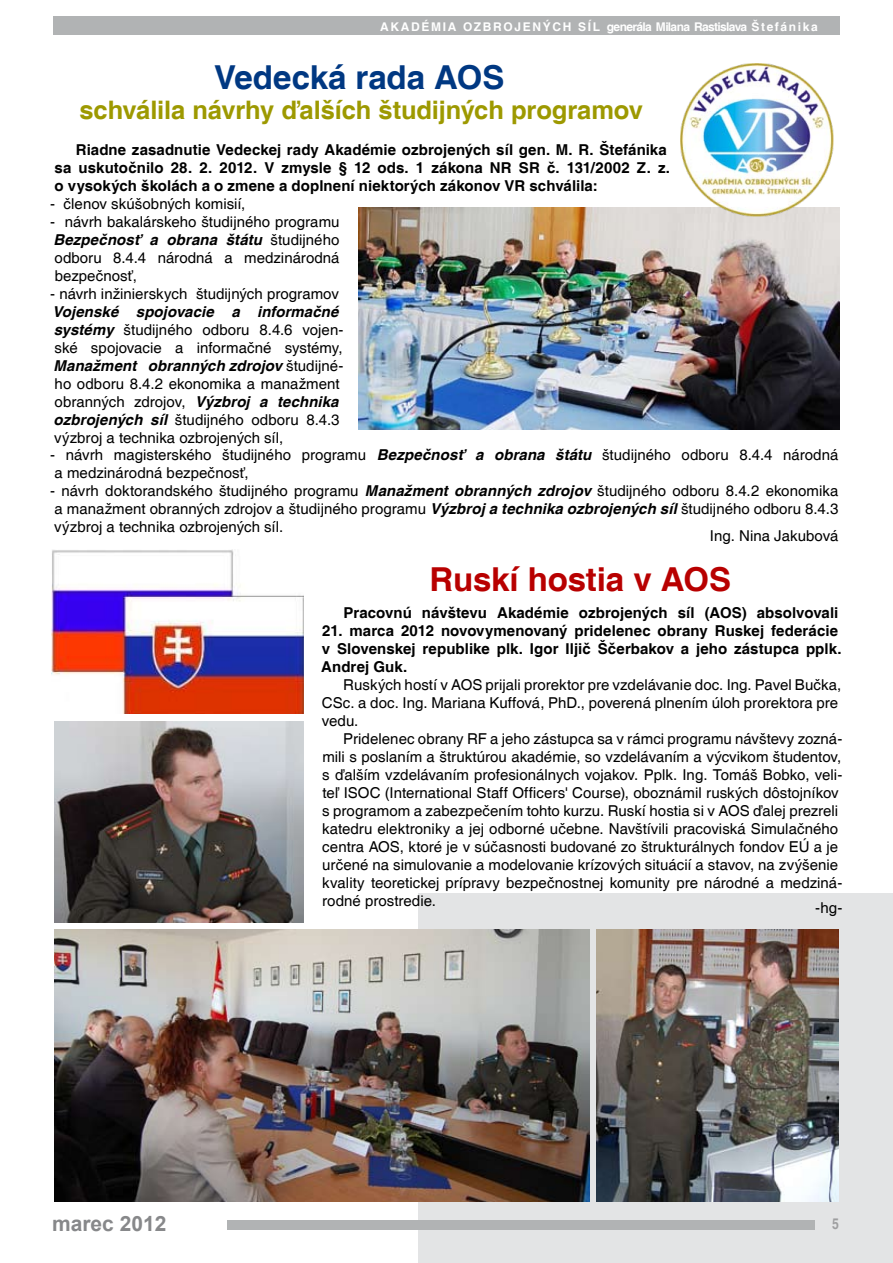
<style>
.page{position:relative;width:893px;height:1263px;background:#fff}
.page>*{position:absolute;margin:0;border:0;box-sizing:border-box;transform-origin:0 0}
.t1{font:700 33px "Helvetica";letter-spacing:-.005em;color:#b80000}
.t2{font:700 33px "Helvetica";letter-spacing:-.005em;color:#003882}
.t3{font:700 25.5px "Helvetica";letter-spacing:-.005em;color:#9d9900}
.t4{font:700 21px "Arial";color:#87888a}
.t5{font:15px/18px "Helvetica";letter-spacing:.005em;color:#000}
.t6{font:700 15px/18px "Helvetica";letter-spacing:.005em;color:#000}
.t7{font:700 condensed 15px "Helvetica";color:#58585a}
.t8{font:700 12px "Helvetica";letter-spacing:-.055em;color:#fff}
.s1{font-weight:700;font-style:italic}
</style>
<div class="page">
<div style="left:418px;top:894px;width:475px;height:369px;background:#e3e4e5"></div>
<div style="left:228px;top:1220px;width:587px;height:10px;background:#b1b3b4"></div>
<div style="left:53px;top:16px;width:787px;height:19px;background:#b1b3b4"></div>
<img style="left:358px;top:207px;width:481px;height:222px">
<img style="left:680px;top:64px;width:153px;height:153px">
<img style="left:54px;top:929px;width:535px;height:273px">
<img style="left:54px;top:721px;width:250px;height:202px">
<img style="left:596px;top:929px;width:243px;height:273px">
<img style="left:52px;top:550px;width:252px;height:163px">
<p class="t8" style="left:380px;top:20px;width:439px">A K A D É M I A O Z B R O J E N Ý C H S Í L generála Milana Rastislava Š t e f á n i k a</p>
<h1 class="t2" style="left:214px;top:57px;width:292px">Vedecká rada AOS</h1>
<h2 class="t3" style="left:80px;top:95px;width:565px">schválila návrhy ďalších študijných programov</h2>
<p class="t6" style="left:55px;top:142px;width:617px;text-indent:21px">Riadne zasadnutie Vedeckej rady Akadémie ozbrojených síl gen. M. R. Štefánika sa uskutočnilo 28. 2. 2012. V zmysle § 12 ods. 1 zákona NR SR č. 131/2002 Z. z. o vysokých školách a o zmene a doplnení niektorých zákonov VR schválila:</p>
<p class="t5" style="left:50px;top:196px;width:197px">- členov skúšobných komisií,</p>
<p class="t5" style="left:50px;top:214px;width:291px;text-align:justify">- návrh bakalárskeho študijného programu <span class="s1">Bezpečnosť a obrana štátu</span> študijného odboru 8.4.4 národná a medzinárodná bezpečnosť,</p>
<p class="t5" style="left:50px;top:286px;width:290px">- návrh inžinierskych študijných programov</p>
<p class="t5" style="left:53px;top:304px;width:293px"><span class="s1">Vojenské spojovacie a informačné systémy</span> študijného odboru 8.4.6 vojen&shy;ské spojovacie a informačné systémy, <span class="s1">Manažment obranných zdrojov</span> študijné&shy;ho odboru 8.4.2 ekonomika a manažment obranných zdrojov, <span class="s1">Výzbroj a technika ozbrojených síl</span> študijného odboru 8.4.3 výzbroj a technika ozbrojených síl,</p>
<p class="t5" style="left:50px;top:446px;width:790px">- návrh magisterského študijného programu <span class="s1">Bezpečnosť a obrana štátu</span> študijného odboru 8.4.4 národná a medzinárodná bezpečnosť,</p>
<p class="t5" style="left:50px;top:482px;width:790px;text-align:justify">- návrh doktorandského študijného programu <span class="s1">Manažment obranných zdrojov</span> študijného odboru 8.4.2 ekonomika a manažment obranných zdrojov a študijného programu <span class="s1">Výzbroj a technika ozbrojených síl</span> študijného odboru 8.4.3 výzbroj a technika ozbrojených síl.</p>
<p class="t5" style="left:710px;top:527px;width:130px">Ing. Nina Jakubová</p>
<h1 class="t1" style="left:430px;top:559px;width:303px">Ruskí hostia v AOS</h1>
<p class="t6" style="left:343px;top:604px;width:496px">Pracovnú návštevu Akadémie ozbrojených síl (AOS) absolvovali</p>
<p class="t6" style="left:321px;top:622px;width:522px">21. marca 2012 novovymenovaný pridelenec obrany Ruskej federácie v Slovenskej republike plk. Igor Iljič Ščerbakov a jeho zástupca pplk.<br>Andrej Guk.</p>
<p class="t5" style="left:322px;top:676px;width:521px;text-indent:21px">Ruských hostí v AOS prijali prorektor pre vzdelávanie doc. Ing. Pavel Bučka,<br>CSc. a doc. Ing. Mariana Kuffová, PhD., poverená plnením úloh prorektora pre vedu.</p>
<p class="t5" style="left:322px;top:730px;width:522px;text-indent:21px">Pridelenec obrany RF a jeho zástupca sa v rámci programu návštevy zozná&shy;mili s poslaním a štruktúrou akadémie, so vzdelávaním a výcvikom študentov, s ďalším vzdelávaním profesionálnych vojakov. Pplk. Ing. Tomáš Bobko, veli&shy;teľ ISOC (International Staff Officers' Course), oboznámil ruských dôstojníkov s programom a zabezpečením tohto kurzu. Ruskí hostia si v AOS ďalej prezreli katedru elektroniky a jej odborné učebne. Navštívili pracoviská Simulačného centra AOS, ktoré je v súčasnosti budované zo štrukturálnych fondov EÚ a je určené na simulovanie a modelovanie krízových situácií a stavov, na zvýšenie kvality teoretickej prípravy bezpečnostnej komunity pre národné a medziná&shy;rodné prostredie.</p>
<p class="t5" style="left:815px;top:899px;width:29px">-hg-</p>
<h3 class="t4" style="left:52px;top:1210px;width:116px">marec 2012</h3>
<p class="t7" style="left:832px;top:1215px;width:8px">5</p>
</div>
